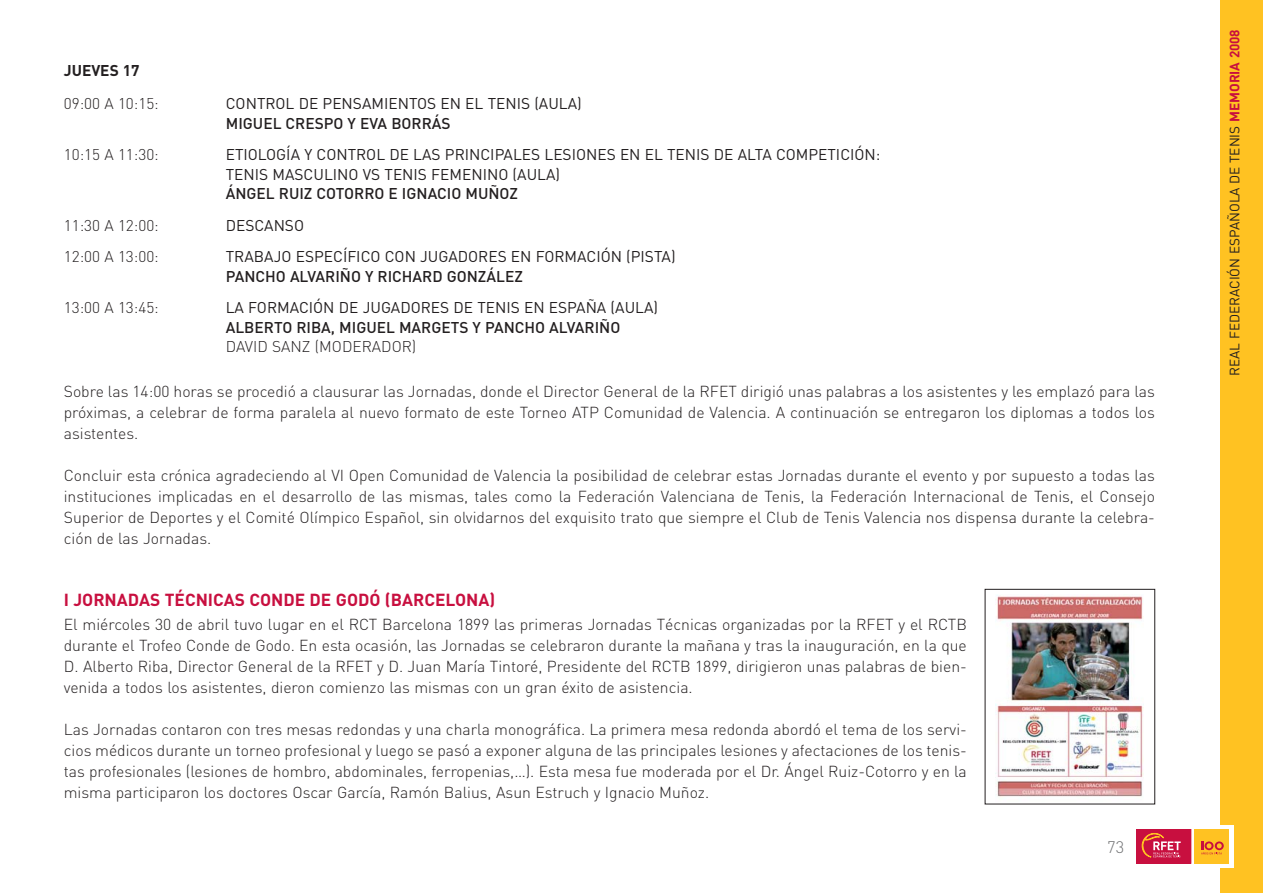
<style>
.page{position:relative;width:1263px;height:893px;background:#fff}
.page>*{position:absolute;margin:0;border:0;box-sizing:border-box;transform-origin:0 0}
.t1{font:700 17.25px "DIN";color:#c80f3f}
.t2{font:300 16.5px "DIN";color:#6d6e70}
.t3{font:300 15.75px/21px "DIN";color:#231f20;text-align:justify}
.t4{font:15.45px/19.5px "DIN";color:#231f20}
.t5{font:500 15.45px "DIN";color:#231f20}
.t6{font:300 15.45px "DIN";color:#231f20}
.t7{font:700 15.45px "DIN";color:#231f20}
.t8{font:13.5px "DIN";color:#231f20}
.s1{font-weight:700;color:#c80f3f}
</style>
<div class="page">
<div style="left:1220px;top:0;width:43px;height:893px;background:#ffc222"></div>
<div style="left:1132px;top:825px;width:101px;height:42px;background:#fff"></div>
<svg style="left:1191px;top:829px;width:38px;height:34px"></svg>
<div style="left:1136px;top:829px;width:55px;height:34px;background:#c80f3f"></div>
<div style="left:1194px;top:829px;width:34px;height:34px;background:#ffc222"></div>
<svg style="left:1201px;top:841px;width:23px;height:13px"></svg>
<svg style="left:1141px;top:833px;width:40px;height:24px"></svg>
<img style="left:996px;top:595px;width:148px;height:202px">
<p class="t7" style="left:64px;top:65px;width:77px">JUEVES 17</p>
<p class="t6" style="left:64px;top:98px;width:97px">09:00 A 10:15:</p>
<p class="t4" style="left:226px;top:96px;width:358px">CONTROL DE PENSAMIENTOS EN EL TENIS (AULA)</p>
<p class="t5" style="left:226px;top:118px;width:226px">MIGUEL CRESPO Y EVA BORRÁS</p>
<p class="t6" style="left:64px;top:149px;width:97px">10:15 A 11:30:</p>
<p class="t4" style="left:226px;top:147px;width:656px">ETIOLOGÍA Y CONTROL DE LAS PRINCIPALES LESIONES EN EL TENIS DE ALTA COMPETICIÓN:<br>TENIS MASCULINO VS TENIS FEMENINO (AULA)</p>
<p class="t5" style="left:226px;top:188px;width:294px">ÁNGEL RUIZ COTORRO E IGNACIO MUÑOZ</p>
<p class="t6" style="left:64px;top:220px;width:97px">11:30 A 12:00:</p>
<p class="t4" style="left:226px;top:217px;width:80px">DESCANSO</p>
<p class="t6" style="left:64px;top:251px;width:97px">12:00 A 13:00:</p>
<p class="t4" style="left:226px;top:249px;width:451px">TRABAJO ESPECÍFICO CON JUGADORES EN FORMACIÓN (PISTA)</p>
<p class="t5" style="left:226px;top:271px;width:299px">PANCHO ALVARIÑO Y RICHARD GONZÁLEZ</p>
<p class="t6" style="left:64px;top:302px;width:97px">13:00 A 13:45:</p>
<p class="t4" style="left:226px;top:300px;width:434px">LA FORMACIÓN DE JUGADORES DE TENIS EN ESPAÑA (AULA)</p>
<p class="t5" style="left:226px;top:322px;width:396px">ALBERTO RIBA, MIGUEL MARGETS Y PANCHO ALVARIÑO</p>
<p class="t6" style="left:226px;top:341px;width:192px">DAVID SANZ (MODERADOR)</p>
<p class="t3" style="left:64px;top:383px;width:1093px">Sobre las 14:00 horas se procedió a clausurar las Jornadas, donde el Director General de la RFET dirigió unas palabras a los asistentes y les emplazó para las próximas, a celebrar de forma paralela al nuevo formato de este Torneo ATP Comunidad de Valencia. A continuación se entregaron los diplomas a todos los asistentes.</p>
<p class="t3" style="left:64px;top:467px;width:1093px">Concluir esta crónica agradeciendo al VI Open Comunidad de Valencia la posibilidad de celebrar estas Jornadas durante el evento y por supuesto a todas las instituciones implicadas en el desarrollo de las mismas, tales como la Federación Valenciana de Tenis, la Federación Internacional de Tenis, el Consejo Superior de Deportes y el Comité Olímpico Español, sin olvidarnos del exquisito trato que siempre el Club de Tenis Valencia nos dispensa durante la celebra&shy;ción de las Jornadas.</p>
<p class="t1" style="left:64px;top:593px;width:433px">I JORNADAS TÉCNICAS CONDE DE GODÓ (BARCELONA)</p>
<p class="t3" style="left:64px;top:616px;width:905px">El miércoles 30 de abril tuvo lugar en el RCT Barcelona 1899 las primeras Jornadas Técnicas organizadas por la RFET y el RCTB durante el Trofeo Conde de Godo. En esta ocasión, las Jornadas se celebraron durante la mañana y tras la inauguración, en la que D. Alberto Riba, Director General de la RFET y D. Juan María Tintoré, Presidente del RCTB 1899, dirigieron unas palabras de bien&shy;venida a todos los asistentes, dieron comienzo las mismas con un gran éxito de asistencia.</p>
<p class="t3" style="left:64px;top:721px;width:904px">Las Jornadas contaron con tres mesas redondas y una charla monográfica. La primera mesa redonda abordó el tema de los servi&shy;cios médicos durante un torneo profesional y luego se pasó a exponer alguna de las principales lesiones y afectaciones de los tenis&shy;tas profesionales (lesiones de hombro, abdominales, ferropenias,…). Esta mesa fue moderada por el Dr. Ángel Ruiz-Cotorro y en la misma participaron los doctores Oscar García, Ramón Balius, Asun Estruch y Ignacio Muñoz.</p>
<p class="t2" style="left:1107px;top:841px;width:18px">73</p>
<p class="t8" style="left:1230px;top:376px;width:348px;rotate:-90deg">REAL FEDERACIÓN ESPAÑOLA DE TENIS <span class="s1">MEMORIA 2008</span></p>
</div>
